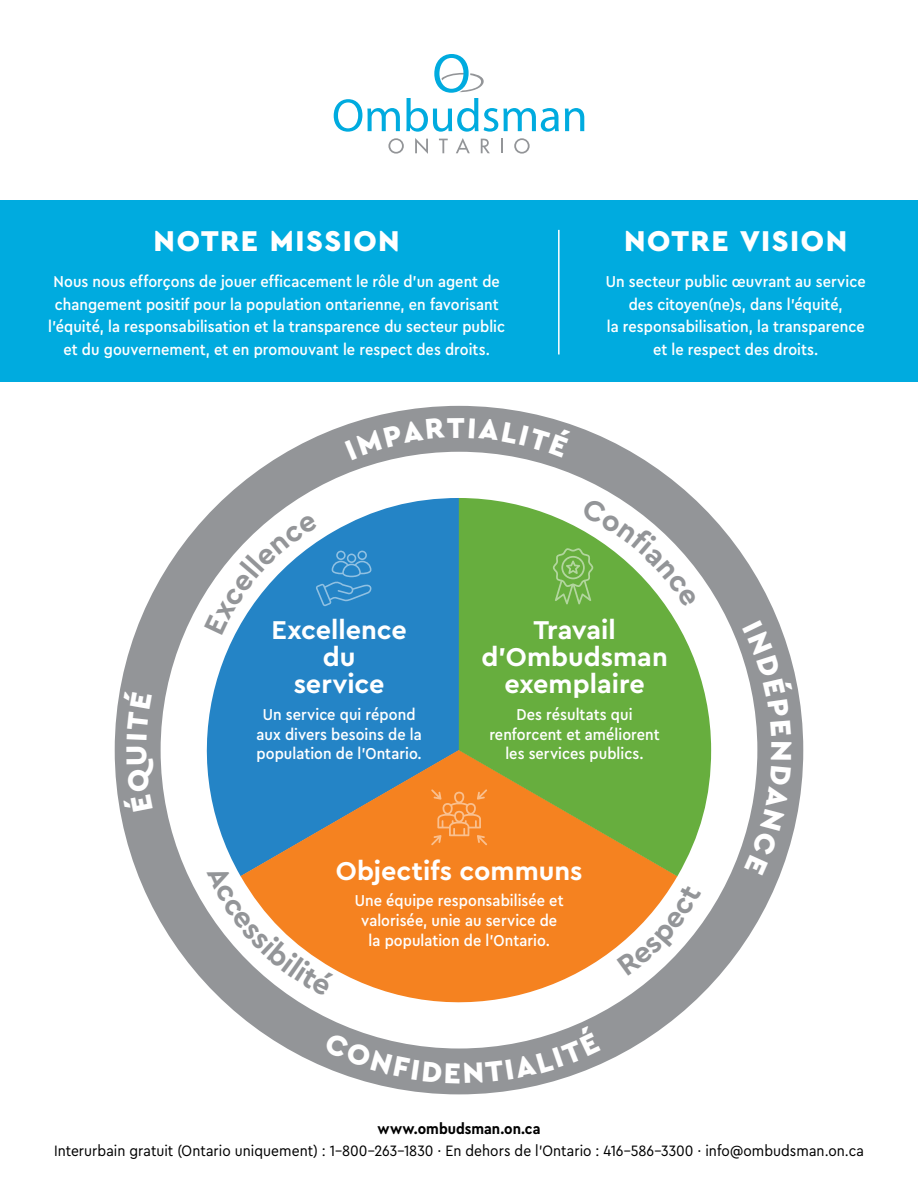
<style>
.page{position:relative;width:918px;height:1188px;background:#fff}
.page>*{position:absolute;margin:0;border:0;box-sizing:border-box;transform-origin:0 0}
.Title__XL__White{font:900 30px "Cera Pro";letter-spacing:.05em;color:#fff}
.Subtitle__White{font:900 30px "Cera Pro";color:#fff}
.Subtitle__White-2{font:700 27px/27px "Cera Pro";color:#fff;text-align:center}
.Body__White{font:500 16.5px/22.5px "Cera Compact Pro";letter-spacing:.005em;color:#fff;text-align:center}
.Subtitle__White-3{font:500 16.5px/19.8px "Cera Compact Pro";letter-spacing:.005em;color:#fff;text-align:center}
.Body{font:15.75px/22.5px "Cera Compact Pro";letter-spacing:.005em;color:#000;text-align:center}
.s1{font-weight:700}
</style>
<div class="page">
<div style="left:0;top:200px;width:554px;height:182px;background:#00abdf"></div>
<div style="left:554px;top:200px;width:364px;height:182px;background:#00abdf"></div>
<svg style="left:388px;top:138px;width:16px;height:16px"></svg>
<svg style="left:415px;top:138px;width:13px;height:16px"></svg>
<svg style="left:439px;top:139px;width:9px;height:14px"></svg>
<svg style="left:456px;top:138px;width:14px;height:15px"></svg>
<svg style="left:481px;top:139px;width:9px;height:14px"></svg>
<svg style="left:501px;top:139px;width:2px;height:14px"></svg>
<svg style="left:514px;top:138px;width:16px;height:16px"></svg>
<svg style="left:334px;top:99px;width:66px;height:33px"></svg>
<svg style="left:565px;top:108px;width:19px;height:23px"></svg>
<svg style="left:406px;top:54px;width:153px;height:78px"></svg>
<hr style="left:558px;top:230px;width:2px;height:125px;background:#fff">
<svg style="left:115px;top:406px;width:688px;height:688px"></svg>
<svg style="left:171px;top:498px;width:288px;height:378px;fill:#2484c6"></svg>
<svg style="left:241px;top:750px;width:436px;height:288px;fill:#f58220"></svg>
<svg style="left:459px;top:498px;width:252px;height:378px;background:#86ab45"></svg>
<svg style="left:431px;top:789px;width:56px;height:56px;background:#f58f38"></svg>
<svg style="left:345px;top:418px;width:100px;height:42px;background:#9b9da0"></svg>
<div style="left:469px;top:418px;width:102px;height:40px;background:#939598"></div>
<svg style="left:742px;top:620px;width:51px;height:116px"></svg>
<svg style="left:744px;top:766px;width:47px;height:109px;background:#a2a4a7"></svg>
<div style="left:123px;top:758px;width:33px;height:55px;background:#939598"></div>
<svg style="left:123px;top:691px;width:29px;height:49px"></svg>
<svg style="left:553px;top:498px;width:145px;height:110px"></svg>
<svg style="left:617px;top:884px;width:84px;height:92px"></svg>
<svg style="left:207px;top:864px;width:128px;height:132px"></svg>
<svg style="left:204px;top:514px;width:168px;height:121px"></svg>
<svg style="left:324px;top:1026px;width:277px;height:58px"></svg>
<p class="Title__XL__White" style="left:154px;top:221px;width:248px">NOTRE MISSION</p>
<p class="Body__White" style="left:48px;top:270px;width:458px">Nous nous efforçons de jouer efficacement le rôle d’un agent de changement positif pour la population ontarienne, en favorisant l’équité, la responsabilisation et la transparence du secteur public et du gouvernement, et en promouvant le respect des droits.</p>
<p class="Subtitle__White" style="left:447px;top:408px;width:19px">T</p>
<p class="Title__XL__White" style="left:624px;top:221px;width:225px">NOTRE VISION</p>
<p class="Body__White" style="left:606px;top:270px;width:261px">Un secteur public œuvrant au service des citoyen(ne)s, dans l’équité,<br>la responsabilisation, la transparence et le respect des droits.</p>
<p class="Subtitle__White" style="left:117px;top:766px;width:23px;rotate:-90deg">U</p>
<p class="Subtitle__White-2" style="left:272px;top:616px;width:137px">Excellence du<br>service</p>
<p class="Subtitle__White-3" style="left:257px;top:704px;width:167px">Un service qui répond aux divers besoins de la population de l’Ontario.</p>
<p class="Subtitle__White-2" style="left:481px;top:616px;width:188px">Travail d’Ombudsman exemplaire</p>
<p class="Body__White" style="left:489px;top:704px;width:172px;line-height:19.8px">Des résultats qui renforcent et améliorent les services publics.</p>
<p class="Subtitle__White-2" style="left:336px;top:856px;width:248px">Objectifs communs</p>
<p class="Body__White" style="left:355px;top:890px;width:210px;line-height:19.8px">Une équipe responsabilisée et valorisée, unie au service de la population de l’Ontario.</p>
<p class="Subtitle__White" style="left:802px;top:740px;width:23px;rotate:90deg">N</p>
<p class="Body" style="left:54px;top:1117px;width:811px"><span class="s1">www.ombudsman.on.ca<br></span>Interurbain gratuit (Ontario uniquement) : 1-800-263-1830 · En dehors de l’Ontario : 416-586-3300 · info@ombudsman.on.ca</p>
</div>
